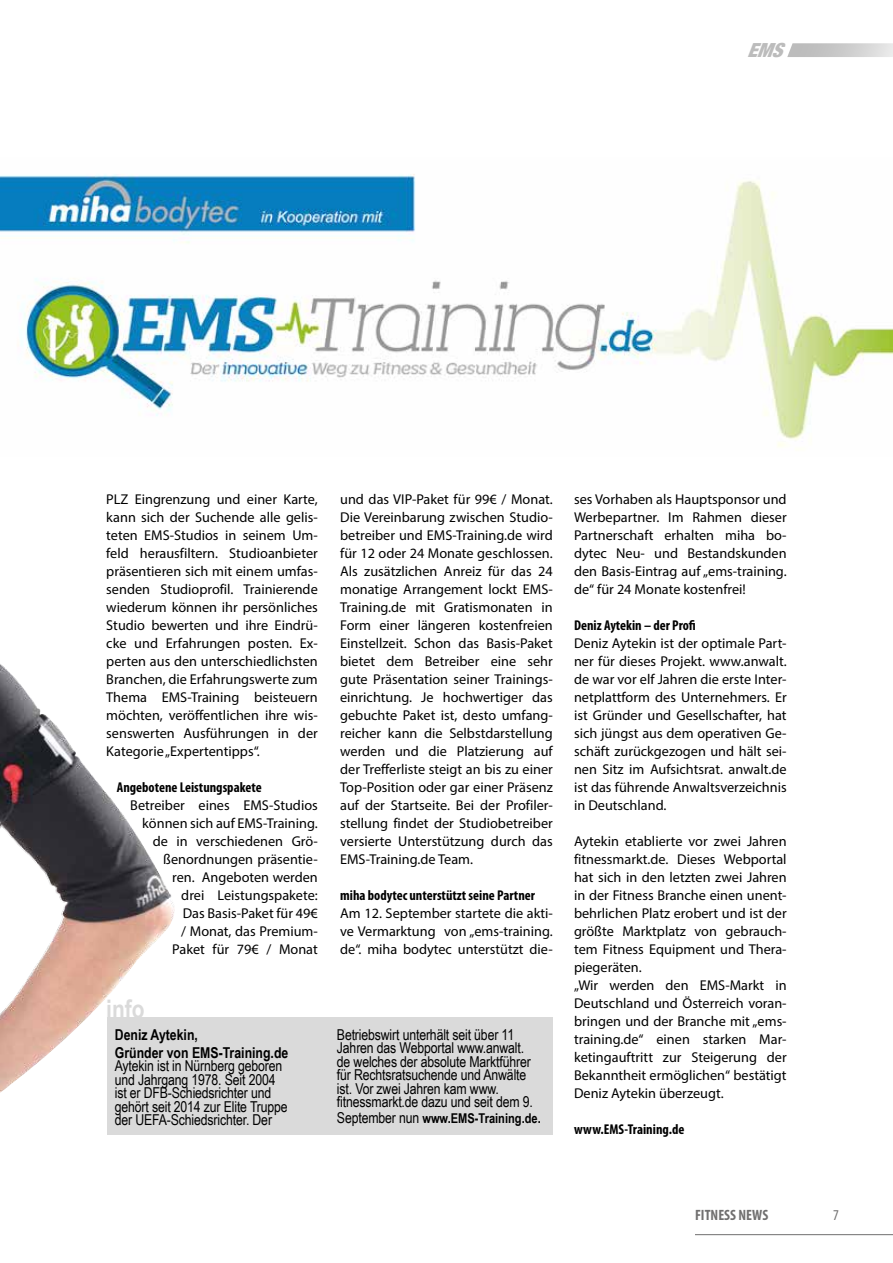
<style>
.page{position:relative;width:893px;height:1263px;background:#fff}
.page>*{position:absolute;margin:0;border:0;box-sizing:border-box;transform-origin:0 0}
.t1{font:700 25.5px "Arial Narrow";color:#dadada}
.t2{font:italic 900 condensed 19.35px "Helvetica Neue";color:#bcbcbc}
.t3{font:15px/13.5px "Arial Narrow";letter-spacing:-.01em;color:#000}
.t4{font:700 15px/18px "Arial Narrow";color:#000}
.t5{font:700 condensed 15px "Myriad Pro";color:#706f6f}
.t6{font:condensed 15px "Myriad Pro";color:#706f6f}
.t7{font:14.25px/18px "Myriad Pro";color:#000;text-align:justify}
.t8{font:700 condensed 14.25px "Myriad Pro";color:#000}
.t9{font:700 13.5px "Arial Narrow";color:#000}
.s1{font-weight:400;font-size:15px}
</style>
<div class="page">
<hr style="left:695px;top:1234px;width:198px;height:1px;background:#706f6f">
<svg style="left:787px;top:43px;width:106px;height:14px"></svg>
<div style="left:107px;top:1017px;width:446px;height:118px;background:#dadada"></div>
<img style="left:0;top:664px;width:175px;height:429px">
<img style="left:0;top:174px;width:893px;height:273px">
<h2 class="t2" style="left:747px;top:34px;width:48px">EMS</h2>
<p class="t7" style="left:106px;top:490px;width:213px">PLZ Eingrenzung und einer Karte, kann sich der Suchende alle gelis&shy;teten EMS-Studios in seinem Um&shy;feld herausfiltern. Studioanbieter präsentieren sich mit einem umfas&shy;senden Studioprofil. Trainierende wiederum können ihr persönliches Studio bewerten und ihre Eindrü&shy;cke und Erfahrungen posten. Ex&shy;perten aus den unterschiedlichsten Branchen, die Erfahrungswerte zum Thema EMS-Training beisteuern möchten, veröffentlichen ihre wis&shy;senswerten Ausführungen in der Kategorie „Expertentipps“.</p>
<p class="t8" style="left:117px;top:778px;width:146px">Angebotene Leistungspakete</p>
<p class="t7" style="left:130px;top:796px;width:189px;text-align:right">Betreiber eines EMS-Studios können sich auf EMS-Training. de in verschiedenen Grö&shy;ßenordnungen präsentie-<br>ren. Angeboten werden<br>drei Leistungspakete:<br>Das Basis-Paket für 49€<br>/ Monat, das Premium-<br>Paket für 79€ / Monat</p>
<h1 class="t1" style="left:106px;top:989px;width:40px">info</h1>
<p class="t4" style="left:115px;top:1025px;width:175px">Deniz Aytekin,<br>Gründer von EMS-Training.de</p>
<p class="t3" style="left:115px;top:1059px;width:174px">Aytekin ist in Nürnberg geboren und Jahrgang 1978. Seit 2004 ist er DFB-Schiedsrichter und gehört seit 2014 zur Elite Truppe der UEFA-Schiedsrichter. Der</p>
<p class="t7" style="left:340px;top:490px;width:214px">und das VIP-Paket für 99€ / Monat.<br>Die Vereinbarung zwischen Studio&shy;betreiber und EMS-Training.de wird für 12 oder 24 Monate geschlossen.<br>Als zusätzlichen Anreiz für das 24 monatige Arrangement lockt EMS-Training.de mit Gratismonaten in Form einer längeren kostenfreien Einstellzeit. Schon das Basis-Paket bietet dem Betreiber eine sehr gute Präsentation seiner Trainings&shy;einrichtung. Je hochwertiger das gebuchte Paket ist, desto umfang&shy;reicher kann die Selbstdarstellung werden und die Platzierung auf der Trefferliste steigt an bis zu einer Top-Position oder gar einer Präsenz auf der Startseite. Bei der Profiler&shy;stellung findet der Studiobetreiber versierte Unterstützung durch das EMS-Training.de Team.</p>
<p class="t8" style="left:340px;top:886px;width:196px">miha bodytec unterstützt seine Partner</p>
<p class="t7" style="left:340px;top:904px;width:214px">Am 12. September startete die akti&shy;ve Vermarktung von „ems-training. de“. miha bodytec unterstützt die-</p>
<p class="t3" style="left:337px;top:1027px;width:197px">Betriebswirt unterhält seit über 11<br>Jahren das Webportal www.anwalt. de welches der absolute Marktführer für Rechtsratsuchende und Anwälte ist. Vor zwei Jahren kam www. fitnessmarkt.de dazu und seit dem 9.</p>
<p class="t9" style="left:337px;top:1108px;width:205px"><span class="s1">September nun</span> www.EMS-Training.de.</p>
<p class="t7" style="left:574px;top:490px;width:214px">ses Vorhaben als Hauptsponsor und Werbepartner. Im Rahmen dieser Partnerschaft erhalten miha bo&shy;dytec Neu- und Bestandskunden den Basis-Eintrag auf „ems-training. de“ für 24 Monate kostenfrei!</p>
<p class="t8" style="left:574px;top:616px;width:123px">Deniz Aytekin – der Profi</p>
<p class="t7" style="left:574px;top:634px;width:214px">Deniz Aytekin ist der optimale Part&shy;ner für dieses Projekt. www.anwalt. de war vor elf Jahren die erste Inter&shy;netplattform des Unternehmers. Er ist Gründer und Gesellschafter, hat sich jüngst aus dem operativen Ge&shy;schäft zurückgezogen und hält sei&shy;nen Sitz im Aufsichtsrat. anwalt.de ist das führende Anwaltsverzeichnis in Deutschland.</p>
<p class="t7" style="left:574px;top:832px;width:214px;text-align:left">Aytekin etablierte vor zwei Jahren fitnessmarkt.de. Dieses Webportal hat sich in den letzten zwei Jahren in der Fitness Branche einen unent&shy;behrlichen Platz erobert und ist der größte Marktplatz von gebrauch&shy;tem Fitness Equipment und Thera&shy;piegeräten.<br>„Wir werden den EMS-Markt in<br>Deutschland und Österreich voran&shy;bringen und der Branche mit „ems&shy;training.de“ einen starken Mar&shy;ketingauftritt zur Steigerung der<br>Bekanntheit ermöglichen“ bestätigt<br>Deniz Aytekin überzeugt.</p>
<p class="t8" style="left:574px;top:1120px;width:112px">www.EMS-Training.de</p>
<p class="t5" style="left:695px;top:1206px;width:75px">FITNESS NEWS</p>
<p class="t6" style="left:833px;top:1206px;width:7px">7</p>
</div>
